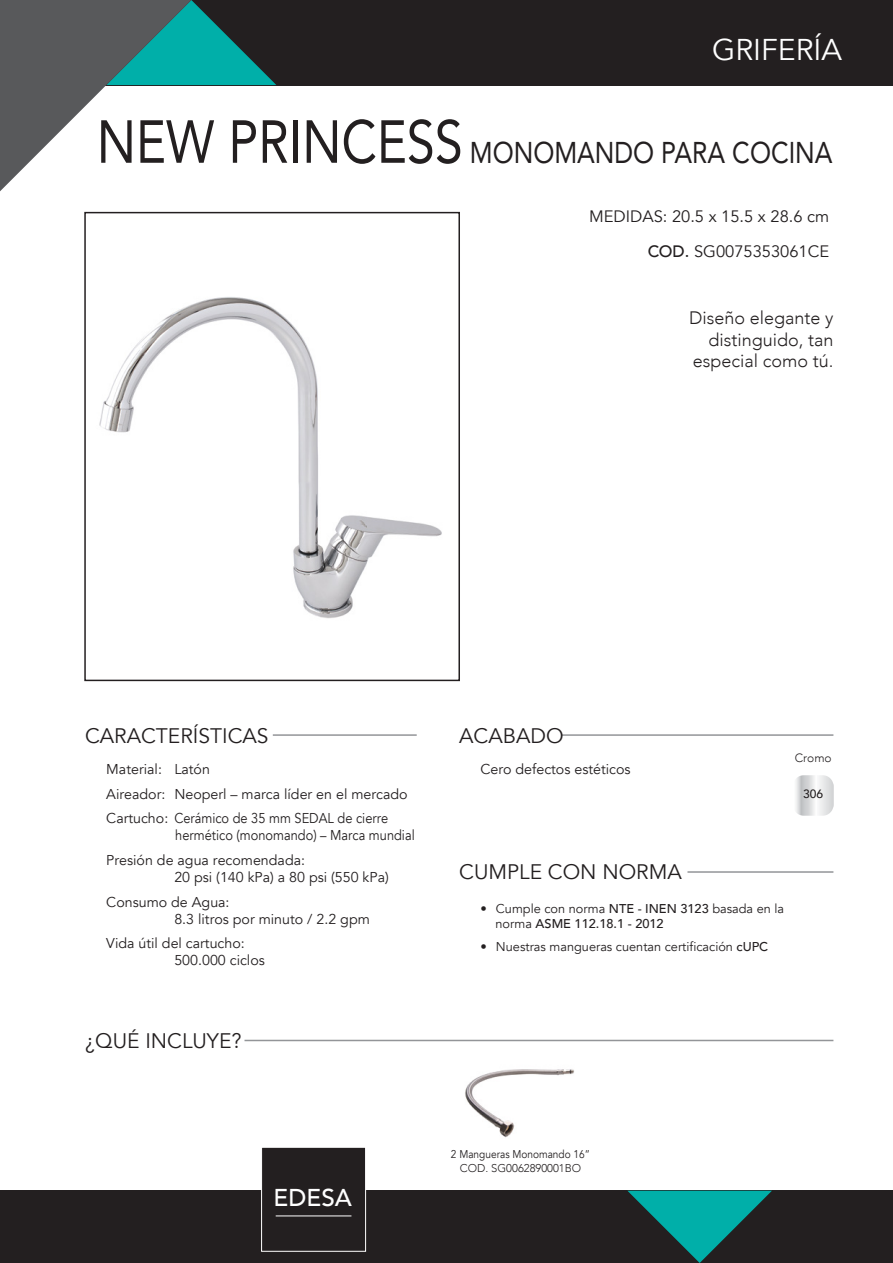
<style>
.page{position:relative;width:893px;height:1263px;background:#fff}
.page>*{position:absolute;margin:0;border:0;box-sizing:border-box;transform-origin:0 0}
.t1{font:30px "Avenir";color:#231f20;scale:.84 1}
.t2{font:30px "Avenir";color:#fff}
.t3{font:500 24.3px "Avenir";color:#fff}
.t4{font:21px "Avenir";color:#231f20}
.t5{font:300 18px/21.6px "Avenir";color:#231f20;text-align:right}
.t6{font:16.5px "Avenir";color:#231f20}
.t7{font:14.25px/24.6px "Avenir";color:#231f20}
.t8{font:14.25px/24.6px "Avenir";color:#231f20;scale:.9 1}
.t9{font:12.75px/15.3px "Avenir";color:#231f20}
.t10{font:300 12px "Avenir";color:#231f20}
.t11{font:500 12px "Avenir";color:#231f20}
.t12{font:11.25px "Avenir";color:#231f20;scale:.9 1}
.t13{font:300 11.25px "Avenir";color:#231f20}
.s1{font-size:60px}
.s2{font-weight:500}
</style>
<div class="page">
<div style="left:0;top:0;width:893px;height:85px;background:#231f20"></div>
<svg style="left:0;top:0;width:276px;height:191px"></svg>
<div style="left:0;top:1191px;width:893px;height:72px;background:#231f20"></div>
<svg style="left:628px;top:1191px;width:144px;height:72px"></svg>
<div style="left:261px;top:1147px;width:105px;height:105px;background:#231f20;border:1px solid #fff"></div>
<hr style="left:276px;top:1215px;width:75px;height:1px;background:#fff">
<hr style="left:244px;top:1040px;width:589px;height:1px;background:#939598">
<img style="left:465px;top:1069px;width:109px;height:69px">
<img style="left:99px;top:297px;width:343px;height:322px">
<div style="left:84px;top:212px;width:376px;height:469px;border:2px solid #231f20"></div>
<hr style="left:687px;top:871px;width:146px;height:2px;background:#939598">
<hr style="left:561px;top:734px;width:272px;height:2px;background:#939598">
<hr style="left:273px;top:734px;width:144px;height:2px;background:#939598">
<svg style="left:796px;top:775px;width:37px;height:41px"></svg>
<h1 class="t2" style="left:712px;top:32px;width:131px">GRIFERÍA</h1>
<h1 class="t1" style="left:97px;top:128px;width:877px"><span class="s1">NEW PRINCESS</span> MONOMANDO PARA COCINA</h1>
<p class="t6" style="left:589px;top:206px;width:242px">MEDIDAS: 20.5 x 15.5 x 28.6 cm</p>
<p class="t6" style="left:647px;top:242px;width:183px"><span class="s2">COD.</span> SG0075353061CE</p>
<p class="t5" style="left:689px;top:307px;width:146px">Diseño elegante y distinguido, tan especial como tú.</p>
<h3 class="t4" style="left:85px;top:723px;width:185px">CARACTERÍSTICAS</h3>
<p class="t7" style="left:106px;top:757px;width:303px">Material: Latón<br>Aireador: Neoperl – marca líder en el mercado<br>Cartucho: Cerámico de 35 mm SEDAL de cierre</p>
<p class="t8" style="left:106px;top:823px;width:344px;text-indent:69px">hermético (monomando) – Marca mundial<br>Presión de agua recomendada:</p>
<p class="t7" style="left:106px;top:865px;width:284px;text-indent:68px">20 psi (140 kPa) a 80 psi (550 kPa)<br>Consumo de Agua:</p>
<p class="t7" style="left:106px;top:907px;width:265px;text-indent:68px">8.3 litros por minuto / 2.2 gpm<br>Vida útil del cartucho:</p>
<p class="t7" style="left:174px;top:948px;width:92px">500.000 ciclos</p>
<h3 class="t4" style="left:85px;top:1028px;width:158px">¿QUÉ INCLUYE?</h3>
<h3 class="t4" style="left:459px;top:723px;width:106px">ACABADO</h3>
<p class="t7" style="left:480px;top:757px;width:152px">Cero defectos estéticos</p>
<p class="t10" style="left:795px;top:751px;width:38px">Cromo</p>
<p class="t11" style="left:803px;top:783px;width:22px">306</p>
<h3 class="t4" style="left:459px;top:859px;width:224px">CUMPLE CON NORMA</h3>
<p class="t9" style="left:495px;top:901px;width:290px;text-indent:-15px">• Cumple con norma <span class="s2">NTE - INEN 3123</span> basada en la norma <span class="s2">ASME 112.18.1 - 2012</span></p>
<p class="t9" style="left:480px;top:939px;width:289px">• Nuestras mangueras cuentan certificación <span class="s2">cUPC</span></p>
<h2 class="t3" style="left:274px;top:1176px;width:80px">EDESA</h2>
<p class="t12" style="left:451px;top:1147px;width:156px">2 Mangueras Monomando 16”</p>
<p class="t13" style="left:460px;top:1161px;width:123px">COD. SG0062890001BO</p>
</div>
